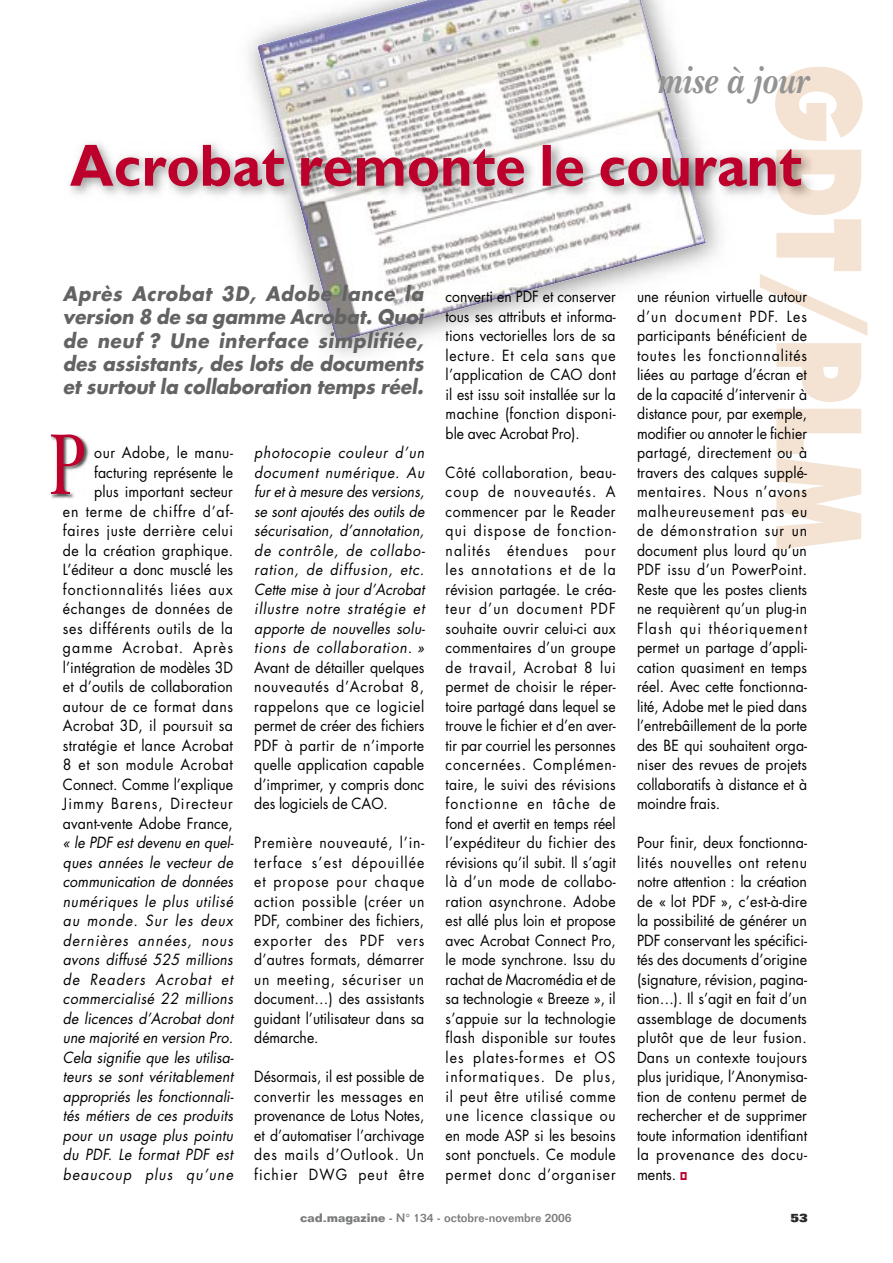
<style>
.page{position:relative;width:893px;height:1263px;background:#fff}
.page>*{position:absolute;margin:0;border:0;box-sizing:border-box;transform-origin:0 0}
.t1{font:90px "New Baskerville";color:#bd002b;scale:.7 1}
.t2{font:700 60px "Gill Sans";color:#bd002b;scale:.93 1}
.t3{font:italic 700 39.6px "New Baskerville";color:#939393;scale:.86 1}
.t4{font:italic 700 19.5px/23.4px "Futura";color:#636363;text-align:justify;scale:.95 1}
.t5{font:15px/19.5px "Futura";letter-spacing:.015em;color:#000;text-align:justify;scale:.93 1}
.t6{font:italic 15px/19.5px "Futura";letter-spacing:.025em;color:#000;text-align:justify;scale:.94 1}
.t7{font:15px/19.5px "Futura";letter-spacing:.015em;color:#000;text-align:right;scale:.94 1}
.t8{font:15px/19.5px "Futura";letter-spacing:.015em;color:#000;text-align:justify;scale:.95 1}
.t9{font:500 12px "Folio";color:#7b7c7c}
.t10{font:800 12px "Folio";color:#2a2a2a}
.s1{font-weight:700}
</style>
<div class="page">
<svg style="left:760px;top:67px;width:108px;height:483px"></svg>
<img style="left:306px;top:201px;width:251px;height:141px">
<img style="left:556px;top:201px;width:150px;height:93px">
<img style="left:278px;top:201px;width:30px;height:44px">
<img style="left:257px;top:0;width:400px;height:139px">
<img style="left:656px;top:48px;width:46px;height:91px">
<img style="left:70px;top:143px;width:689px;height:53px">
<img style="left:759px;top:139px;width:58px;height:62px">
<img style="left:236px;top:139px;width:498px;height:62px">
<img style="left:282px;top:139px;width:413px;height:62px">
<img style="left:51px;top:434px;width:39px;height:65px">
<h3 class="t3" style="left:656px;top:58px;width:178px">mise à jour</h3>
<h2 class="t2" style="left:70px;top:130px;width:788px">Acrobat remonte le courant</h2>
<h3 class="t4" style="left:63px;top:281px;width:381px">Après Acrobat 3D, Adobe lance la version 8 de sa gamme Acrobat. Quoi de neuf ? Une interface simplifiée, des assistants, des lots de documents et surtout la collaboration temps réel.</h3>
<h1 class="t1" style="left:49px;top:412px;width:54px">P</h1>
<p class="t7" style="left:63px;top:443px;width:183px">our Adobe, le manu&shy;facturing représente le<br>plus important secteur<br>en terme de chiffre d’af&shy;faires juste derrière celui de la création graphique.<br>L’éditeur a donc musclé les fonctionnalités liées aux échanges de données de ses différents outils de la gamme Acrobat. Après l’intégration de modèles 3D et d’outils de collaboration autour de ce format dans<br>Acrobat 3D, il poursuit sa stratégie et lance Acrobat<br>8 et son module Acrobat<br>Connect. Comme l’explique<br>Jimmy Barens, Directeur avant-vente Adobe France,</p>
<p class="t6" style="left:63px;top:833px;width:183px">« le PDF est devenu en quel&shy;ques années le vecteur de communication de données numériques le plus utilisé au monde. Sur les deux dernières années, nous avons diffusé 525 millions de Readers Acrobat et commercialisé 22 millions de licences d’Acrobat dont une majorité en version Pro.<br>Cela signifie que les utilisa&shy;teurs se sont véritablement appropriés les fonctionnali&shy;tés métiers de ces produits pour un usage plus pointu du PDF. Le format PDF est beaucoup plus qu’une</p>
<p class="t6" style="left:254px;top:443px;width:183px">photocopie couleur d’un document numérique. Au fur et à mesure des versions, se sont ajoutés des outils de sécurisation, d’annotation, de contrôle, de collabo&shy;ration, de diffusion, etc.<br>Cette mise à jour d’Acrobat illustre notre stratégie et apporte de nouvelles solu&shy;tions de collaboration. »</p>
<p class="t7" style="left:254px;top:657px;width:182px;text-align:justify">Avant de détailler quelques nouveautés d’Acrobat 8, rappelons que ce logiciel permet de créer des fichiers PDF à partir de n’importe quelle application capable d’imprimer, y compris donc des logiciels de CAO.</p>
<p class="t5" style="left:254px;top:833px;width:184px">Première nouveauté, l’in&shy;terface s’est dépouillée et propose pour chaque action possible (créer un PDF, combiner des fichiers, exporter des PDF vers d’autres formats, démarrer un meeting, sécuriser un document…) des assistants guidant l’utilisateur dans sa démarche.</p>
<p class="t5" style="left:254px;top:1067px;width:184px">Désormais, il est possible de convertir les messages en provenance de Lotus Notes, et d’automatiser l’archivage des mails d’Outlook. Un fichier DWG peut être</p>
<p class="t5" style="left:446px;top:287px;width:184px">converti en PDF et conserver tous ses attributs et informa&shy;tions vectorielles lors de sa lecture. Et cela sans que l’application de CAO dont il est issu soit installée sur la machine (fonction disponi&shy;ble avec Acrobat Pro).</p>
<p class="t5" style="left:446px;top:462px;width:184px">Côté collaboration, beau&shy;coup de nouveautés. A commencer par le Reader qui dispose de fonction&shy;nalités étendues pour les annotations et de la révision partagée. Le créa&shy;teur d’un document PDF souhaite ouvrir celui-ci aux commentaires d’un groupe de travail, Acrobat 8 lui permet de choisir le réper&shy;toire partagé dans lequel se trouve le fichier et d’en aver&shy;tir par courriel les personnes concernées. Complémen&shy;taire, le suivi des révisions fonctionne en tâche de fond et avertit en temps réel l’expéditeur du fichier des révisions qu’il subit. Il s’agit là d’un mode de collabo&shy;ration asynchrone. Adobe est allé plus loin et propose avec Acrobat Connect Pro, le mode synchrone. Issu du rachat de Macromédia et de sa technologie « Breeze », il s’appuie sur la technologie flash disponible sur toutes les plates-formes et OS informatiques. De plus, il peut être utilisé comme une licence classique ou en mode ASP si les besoins sont ponctuels. Ce module permet donc d’organiser</p>
<p class="t5" style="left:637px;top:287px;width:185px">une réunion virtuelle autour d’un document PDF. Les participants bénéficient de toutes les fonctionnalités liées au partage d’écran et de la capacité d’intervenir à distance pour, par exemple, modifier ou annoter le fichier partagé, directement ou à travers des calques supplé&shy;mentaires. Nous n’avons malheureusement pas eu de démonstration sur un document plus lourd qu’un PDF issu d’un PowerPoint.<br>Reste que les postes clients ne requièrent qu’un plug-in Flash qui théoriquement permet un partage d’appli&shy;cation quasiment en temps réel. Avec cette fonctionna&shy;lité, Adobe met le pied dans l’entrebâillement de la porte des BE qui souhaitent orga&shy;niser des revues de projets collaboratifs à distance et à moindre frais.</p>
<p class="t8" style="left:637px;top:833px;width:181px">Pour finir, deux fonctionna&shy;lités nouvelles ont retenu notre attention : la création de « lot PDF », c’est-à-dire la possibilité de générer un PDF conservant les spécifici&shy;tés des documents d’origine (signature, révision, pagina&shy;tion…). Il s’agit en fait d’un assemblage de documents plutôt que de leur fusion.<br>Dans un contexte toujours plus juridique, l’Anonymisa&shy;tion de contenu permet de rechercher et de supprimer toute information identifiant la provenance des docu&shy;ments.</p>
<p class="t9" style="left:300px;top:1210px;width:273px"><span class="s1">cad-magazine</span> - N° 134 - octobre-novembre 2006</p>
<p class="t10" style="left:791px;top:1210px;width:19px">53</p>
</div>
